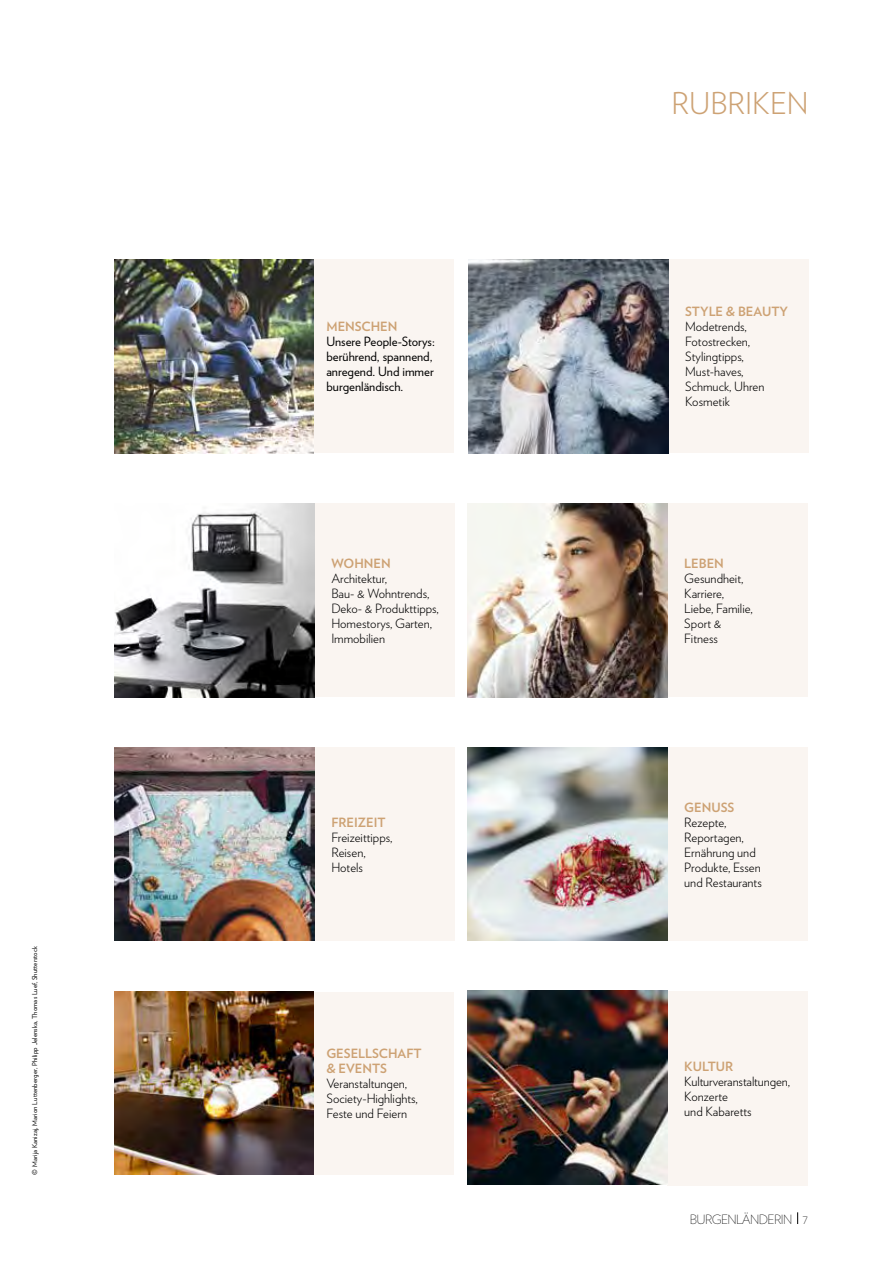
<style>
.page{position:relative;width:893px;height:1263px;background:#fff}
.page>*{position:absolute;margin:0;border:0;box-sizing:border-box;transform-origin:0 0}
.t1{font:300 30px "Verlag";color:#cda274}
.t2{font:300 12.75px/15px "Verlag";color:#000}
.t3{font:12.75px/15px "Verlag";color:#000}
.t4{font:700 12.75px/15px "Verlag";color:#cda274}
.t5{font:200 12.75px "Verlag";letter-spacing:-.05em;color:#000}
.t6{font:6.75px "Verlag";letter-spacing:.02em;color:#000}
</style>
<div class="page">
<div style="left:314px;top:747px;width:141px;height:194px;background:#faf5f1"></div>
<img style="left:115px;top:747px;width:199px;height:194px">
<div style="left:667px;top:747px;width:141px;height:194px;background:#faf5f1"></div>
<img style="left:468px;top:747px;width:199px;height:194px">
<div style="left:668px;top:259px;width:141px;height:194px;background:#faf5f1"></div>
<img style="left:469px;top:260px;width:199px;height:193px">
<div style="left:314px;top:259px;width:140px;height:194px;background:#faf5f1"></div>
<img style="left:115px;top:259px;width:199px;height:194px">
<div style="left:314px;top:503px;width:141px;height:194px;background:#faf5f1"></div>
<img style="left:115px;top:503px;width:199px;height:194px">
<div style="left:667px;top:503px;width:141px;height:194px;background:#faf5f1"></div>
<img style="left:468px;top:503px;width:199px;height:194px">
<div style="left:667px;top:991px;width:141px;height:194px;background:#faf5f1"></div>
<img style="left:468px;top:991px;width:199px;height:193px">
<div style="left:314px;top:992px;width:140px;height:182px;background:#faf5f1"></div>
<img style="left:115px;top:992px;width:199px;height:182px">
<svg style="left:797px;top:1212px;width:1px;height:12px"></svg>
<p class="t6" style="left:30px;top:1174px;width:230px;rotate:-90deg">© Marija Kanizaj, Marion Luttenberger, Philipp Jelenska, Thomas Luef, Shutterstock</p>
<p class="t4" style="left:326px;top:318px;width:73px">MENSCHEN</p>
<p class="t3" style="left:326px;top:334px;width:110px">Unsere People-Storys: berührend, spannend, anregend. Und immer burgenländisch.</p>
<p class="t4" style="left:331px;top:555px;width:61px">WOHNEN</p>
<p class="t2" style="left:331px;top:570px;width:109px">Architektur,<br>Bau- &amp; Wohntrends,<br>Deko- &amp; Produkttipps,<br>Homestorys, Garten,<br>Immobilien</p>
<p class="t4" style="left:331px;top:814px;width:56px">FREIZEIT</p>
<p class="t2" style="left:331px;top:829px;width:63px">Freizeittipps,<br>Reisen,<br>Hotels</p>
<p class="t4" style="left:326px;top:1045px;width:97px">GESELLSCHAFT &amp; EVENTS</p>
<p class="t2" style="left:326px;top:1075px;width:93px">Veranstaltungen,<br>Society-Highlights,<br>Feste und Feiern</p>
<h1 class="t1" style="left:672px;top:81px;width:139px">RUBRIKEN</h1>
<p class="t4" style="left:685px;top:304px;width:104px">STYLE &amp; BEAUTY</p>
<p class="t2" style="left:685px;top:319px;width:81px">Modetrends,<br>Fotostrecken,<br>Stylingtipps,<br>Must-haves,<br>Schmuck, Uhren<br>Kosmetik</p>
<p class="t4" style="left:684px;top:555px;width:41px">LEBEN</p>
<p class="t2" style="left:684px;top:570px;width:70px">Gesundheit,<br>Karriere,<br>Liebe, Familie,<br>Sport &amp;<br>Fitness</p>
<p class="t4" style="left:684px;top:799px;width:52px">GENUSS</p>
<p class="t2" style="left:684px;top:814px;width:79px">Rezepte,<br>Reportagen,<br>Ernährung und<br>Produkte, Essen und Restaurants</p>
<p class="t4" style="left:684px;top:1058px;width:50px">KULTUR</p>
<p class="t2" style="left:684px;top:1073px;width:107px">Kulturveranstaltungen,<br>Konzerte<br>und Kabaretts</p>
<p class="t5" style="left:690px;top:1210px;width:120px">BURGENLÄNDERIN 7</p>
</div>
